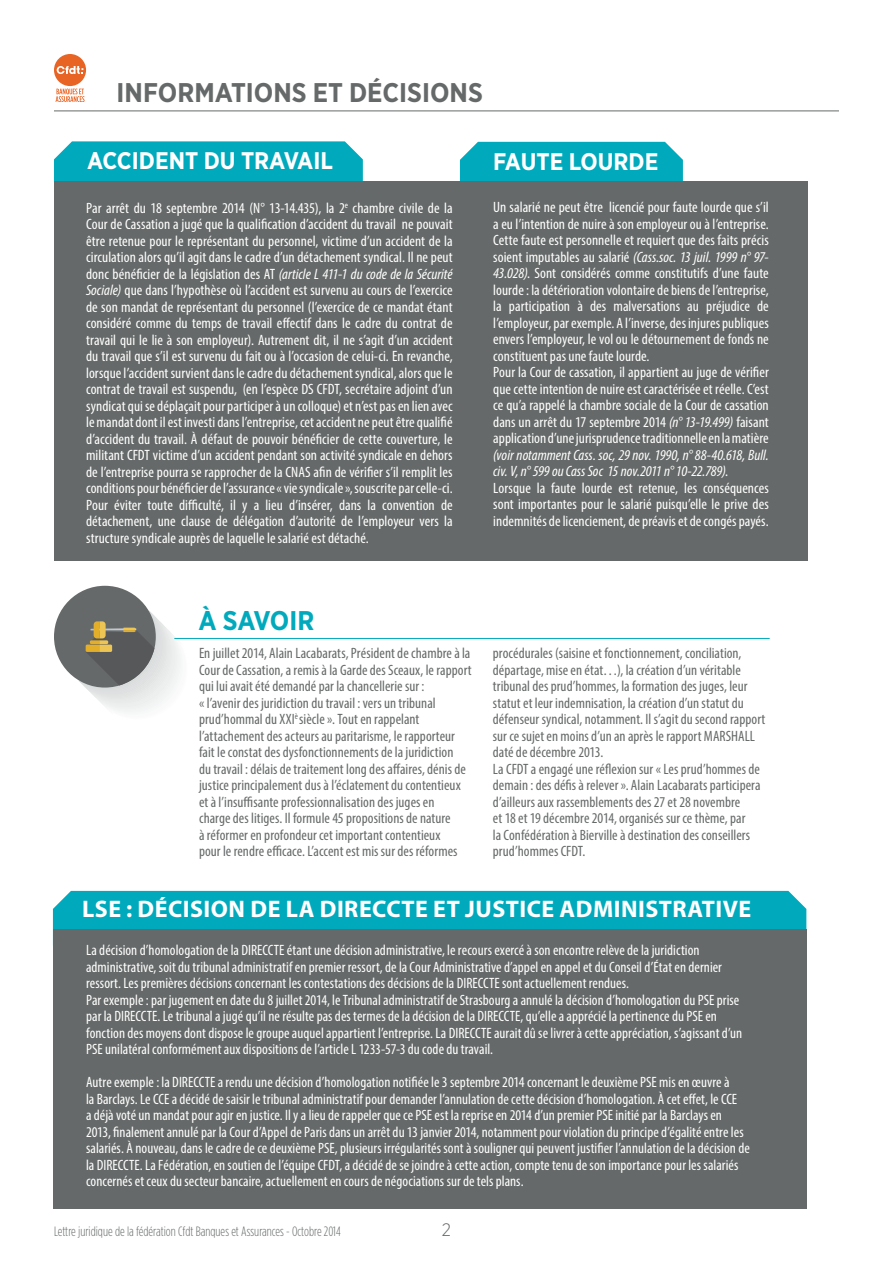
<style>
.page{position:relative;width:893px;height:1263px;background:#fff}
.page>*{position:absolute;margin:0;border:0;box-sizing:border-box;transform-origin:0 0}
.t1{font:700 27px "Gotham Narrow";color:#666969}
.t2{font:700 27px "Gotham Narrow";letter-spacing:-.01em;color:#00aabc}
.t3{font:700 24px "Myriad Pro";letter-spacing:.02em;color:#fff}
.t4{font:700 24px "Gotham Narrow";color:#fff}
.t5{font:300 18px "Gotham Narrow";color:#666969}
.t6{font:condensed 15px/16.5px "Myriad Pro";letter-spacing:.005em;color:#fff}
.t7{font:condensed 15px/16.5px "Myriad Pro";letter-spacing:.005em;color:#666969}
.t8{font:300 13.5px "Gotham Condensed";color:#666969}
.s1{font-style:italic}
</style>
<div class="page">
<div style="left:460px;top:142px;width:223px;height:39px;background:#00aabc"></div>
<hr style="left:54px;top:111px;width:785px;height:1px;background:#666969">
<div style="left:54px;top:54px;width:32px;height:32px;background:#e86424;border-radius:50%"></div>
<svg style="left:57px;top:66px;width:26px;height:8px"></svg>
<svg style="left:56px;top:89px;width:29px;height:13px"></svg>
<div style="left:54px;top:141px;width:309px;height:40px;background:#00aabc"></div>
<div style="left:54px;top:181px;width:754px;height:380px;background:#666969"></div>
<div style="left:54px;top:586px;width:102px;height:101px;background:#666969;border-radius:50%"></div>
<svg style="left:79px;top:611px;width:110px;height:101px"></svg>
<hr style="left:174px;top:638px;width:596px;height:1px;background:#00aabc">
<div style="left:53px;top:891px;width:753px;height:39px;background:#00aabc"></div>
<div style="left:53px;top:930px;width:754px;height:279px;background:#666969"></div>
<h1 class="t1" style="left:117px;top:75px;width:368px">INFORMATIONS ET DÉCISIONS</h1>
<h2 class="t4" style="left:87px;top:145px;width:247px">ACCIDENT DU TRAVAIL</h2>
<p class="t6" style="left:86px;top:199px;width:368px;text-align:justify">Par arrêt du 18 septembre 2014 (N° 13-14.435), la 2<sup>e</sup> chambre civile de la Cour de Cassation a jugé que la qualification d’accident du travail ne pouvait être retenue pour le représentant du personnel, victime d’un accident de la circulation alors qu’il agit dans le cadre d’un détachement syndical. Il ne peut donc bénéficier de la législation des AT <span class="s1">(article L 411-1 du code de la Sécurité Sociale)</span> que dans l’hypothèse où l’accident est survenu au cours de l’exercice de son mandat de représentant du personnel (l’exercice de ce mandat étant considéré comme du temps de travail effectif dans le cadre du contrat de travail qui le lie à son employeur). Autrement dit, il ne s’agit d’un accident du travail que s’il est survenu du fait ou à l’occasion de celui-ci. En revanche, lorsque l’accident survient dans le cadre du détachement syndical, alors que le contrat de travail est suspendu, (en l’espèce DS CFDT, secrétaire adjoint d’un syndicat qui se déplaçait pour participer à un colloque) et n’est pas en lien avec le mandat dont il est investi dans l’entreprise, cet accident ne peut être qualifié d’accident du travail. à défaut de pouvoir bénéficier de cette couverture, le militant CFDT victime d’un accident pendant son activité syndicale en dehors de l’entreprise pourra se rapprocher de la CNAS afin de vérifier s’il remplit les conditions pour bénéficier de l’assurance «vie syndicale », souscrite par celle-ci.<br>Pour éviter toute difficulté, il y a lieu d’insérer, dans la convention de détachement, une clause de délégation d’autorité de l’employeur vers la structure syndicale auprès de laquelle le salarié est détaché.</p>
<h2 class="t4" style="left:493px;top:146px;width:167px">FAUTE LOURDE</h2>
<p class="t6" style="left:493px;top:199px;width:277px">Un salarié ne peut être licencié pour faute lourde que s’il a eu l’intention de nuire à son employeur ou à l’entreprise.<br>Cette faute est personnelle et requiert que des faits précis soient imputables au salarié <span class="s1">(Cass.soc. 13 juil. 1999 n° 97- 43.028)</span>. Sont considérés comme constitutifs d’une faute lourde : la détérioration volontaire de biens de l’entreprise, la participation à des malversations au préjudice de l’employeur, par exemple. A l’inverse, des injures publiques envers l’employeur, le vol ou le détournement de fonds ne constituent pas une faute lourde.<br>Pour la Cour de cassation, il appartient au juge de vérifier que cette intention de nuire est caractérisée et réelle. C’est ce qu’a rappelé la chambre sociale de la Cour de cassation dans un arrêt du 17 septembre 2014 <span class="s1">(n° 13-19.499)</span> faisant application d’une jurisprudence traditionnelle en la matière</p>
<p class="t6" style="left:493px;top:446px;width:277px"><span class="s1">(voir notamment Cass. soc, 29 nov. 1990, n° 88-40.618, Bull. civ. V, n° 599 ou Cass Soc 15 nov.2011 n° 10-22.789)</span>.<br>Lorsque la faute lourde est retenue, les conséquences sont importantes pour le salarié puisqu’elle le prive des indemnités de licenciement, de préavis et de congés payés.</p>
<h1 class="t2" style="left:199px;top:603px;width:117px">À SAVOIR</h1>
<p class="t7" style="left:199px;top:645px;width:274px">En juillet 2014, Alain Lacabarats, Président de chambre à la Cour de Cassation, a remis à la Garde des Sceaux, le rapport qui lui avait été demandé par la chancellerie sur :<br>« l’avenir des juridiction du travail : vers un tribunal prud’hommal du XXI<sup>è</sup> siècle ». Tout en rappelant l’attachement des acteurs au paritarisme, le rapporteur fait le constat des dysfonctionnements de la juridiction<br>du travail : délais de traitement long des affaires, dénis de justice principalement dus à l’éclatement du contentieux et à l’insuffisante professionnalisation des juges en<br>charge des litiges. Il formule 45 propositions de nature<br>à réformer en profondeur cet important contentieux<br>pour le rendre efficace. L’accent est mis sur des réformes</p>
<p class="t7" style="left:493px;top:645px;width:274px">procédurales (saisine et fonctionnement, conciliation, départage, mise en état…), la création d’un véritable tribunal des prud’hommes, la formation des juges, leur statut et leur indemnisation, la création d’un statut du défenseur syndical, notamment. Il s’agit du second rapport sur ce sujet en moins d’un an après le rapport MARSHALL daté de décembre 2013.<br>La CFDT a engagé une réflexion sur « Les prud’hommes de demain : des défis à relever ». Alain Lacabarats participera d’ailleurs aux rassemblements des 27 et 28 novembre<br>et 18 et 19 décembre 2014, organisés sur ce thème, par<br>la Confédération à Bierville à destination des conseillers prud’hommes CFDT.</p>
<h2 class="t3" style="left:82px;top:894px;width:668px">LSE : DÉCISION DE LA DI RECCTE ET JUSTICE ADMINISTRATIVE</h2>
<p class="t6" style="left:86px;top:942px;width:658px">La décision d’homologation de la DIRECCTE étant une décision administrative, le recours exercé à son encontre relève de la juridiction administrative, soit du tribunal administratif en premier ressort, de la Cour Administrative d’appel en appel et du Conseil d’état en dernier ressort. Les premières décisions concernant les contestations des décisions de la DIRECCTE sont actuellement rendues.<br>Par exemple : par jugement en date du 8 juillet 2014, le Tribunal administratif de Strasbourg a annulé la décision d’homologation du PSE prise par la DIRECCTE. Le tribunal a jugé qu’il ne résulte pas des termes de la décision de la DIRECCTE, qu’elle a apprécié la pertinence du PSE en fonction des moyens dont dispose le groupe auquel appartient l’entreprise. La DIRECCTE aurait dû se livrer à cette appréciation, s’agissant d’un PSE unilatéral conformément aux dispositions de l’article L 1233-57-3 du code du travail.</p>
<p class="t6" style="left:86px;top:1074px;width:665px">Autre exemple : la DIRECCTE a rendu une décision d’homologation notifiée le 3 septembre 2014 concernant le deuxième PSE mis en œuvre à<br>la Barclays. Le CCE a décidé de saisir le tribunal administratif pour demander l’annulation de cette décision d’homologation. à cet effet, le CCE<br>a déjà voté un mandat pour agir en justice. Il y a lieu de rappeler que ce PSE est la reprise en 2014 d’un premier PSE initié par la Barclays en 2013, finalement annulé par la Cour d’Appel de Paris dans un arrêt du 13 janvier 2014, notamment pour violation du principe d’égalité entre les salariés. à nouveau, dans le cadre de ce deuxième PSE, plusieurs irrégularités sont à souligner qui peuvent justifier l’annulation de la décision de la DIRECCTE. La Fédération, en soutien de l’équipe CFDT, a décidé de se joindre à cette action, compte tenu de son importance pour les salariés concernés et ceux du secteur bancaire, actuellement en cours de négociations sur de tels plans.</p>
<p class="t8" style="left:54px;top:1223px;width:288px">Lettre juridique de la fédération Cfdt Banques et Assurances - Octobre 2014</p>
<p class="t5" style="left:442px;top:1218px;width:11px">2</p>
</div>
